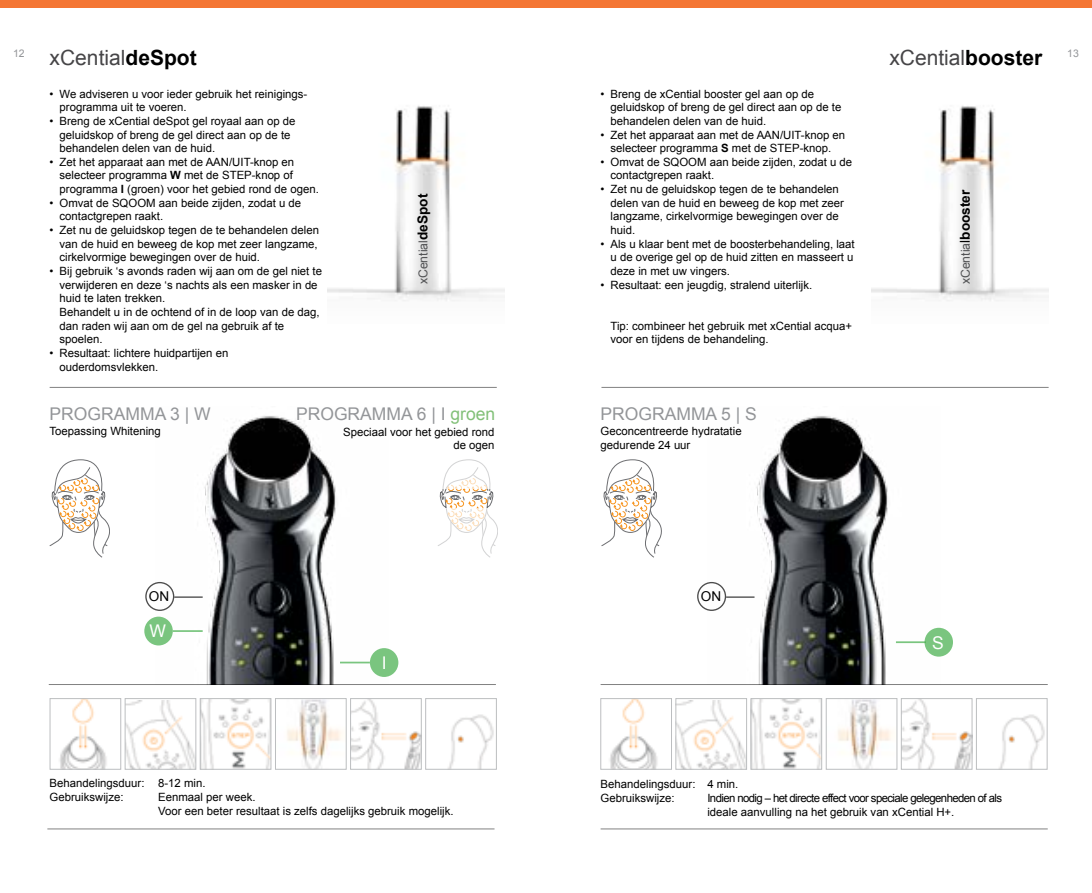
<style>
.page{position:relative;width:1092px;height:893px;background:#fff}
.page>*{position:absolute;margin:0;border:0;box-sizing:border-box;transform-origin:0 0}
.t1{font:21px "Arial";color:#464547}
.t2{font:17.5px "Arial";color:#939598}
.t3{font:17.5px "Arial";color:#fff}
.t4{font:13.47px "Arial";color:#000}
.t5{font:12.25px "Arial";color:#515254}
.t6{font:11.38px/13.7px "Arial";color:#000}
.t7{font:11.38px/13.7px "Arial";letter-spacing:-.055em;color:#000}
.t8{font:10.5px "Arial";color:#939598}
.s1{font-weight:700;color:#000}
.s2{font-weight:700}
.s3{font-weight:700;font-size:13.65px;color:#000}
.s4{font-size:13.65px;color:#000}
.s5{color:#82c078}
</style>
<div class="page">
<img style="left:156px;top:416px;width:233px;height:268px">
<hr style="left:49px;top:684px;width:447px;height:1px;background:#000">
<div style="left:146px;top:583px;width:28px;height:27px;background:#fff;border-radius:50%"></div>
<div style="left:145px;top:582px;width:29px;height:29px;border:1px solid #000;border-radius:50%"></div>
<hr style="left:174px;top:596px;width:29px;height:2px;background:#000">
<hr style="left:173px;top:630px;width:30px;height:2px;background:#41ad49">
<div style="left:144px;top:617px;width:29px;height:28px;background:#7ac57f;border-radius:50%"></div>
<hr style="left:47px;top:828px;width:447px;height:1px;background:#000">
<img style="left:59px;top:700px;width:48px;height:67px">
<div style="left:50px;top:698px;width:71px;height:71px;border:1px solid #bcbec0"></div>
<img style="left:127px;top:700px;width:67px;height:67px">
<div style="left:125px;top:698px;width:71px;height:71px;border:1px solid #bcbec0"></div>
<img style="left:202px;top:700px;width:67px;height:67px">
<div style="left:200px;top:698px;width:71px;height:71px;border:1px solid #bcbec0"></div>
<img style="left:287px;top:700px;width:55px;height:67px">
<div style="left:275px;top:698px;width:71px;height:71px;border:1px solid #bcbec0"></div>
<img style="left:449px;top:714px;width:45px;height:53px">
<div style="left:425px;top:698px;width:71px;height:71px;border:1px solid #bcbec0"></div>
<img style="left:352px;top:700px;width:67px;height:67px">
<div style="left:350px;top:698px;width:71px;height:71px;border:1px solid #bcbec0"></div>
<hr style="left:50px;top:387px;width:447px;height:1px;background:#000">
<svg style="left:50px;top:460px;width:60px;height:97px"></svg>
<svg style="left:439px;top:488px;width:55px;height:20px"></svg>
<hr style="left:340px;top:662px;width:30px;height:1px;background:#41ad49">
<div style="left:370px;top:648px;width:28px;height:29px;background:#7ac57f;border-radius:50%"></div>
<img style="left:707px;top:416px;width:233px;height:268px">
<hr style="left:600px;top:684px;width:447px;height:1px;background:#000">
<div style="left:697px;top:583px;width:28px;height:27px;background:#fff;border-radius:50%"></div>
<div style="left:697px;top:582px;width:29px;height:29px;border:1px solid #000;border-radius:50%"></div>
<hr style="left:726px;top:596px;width:28px;height:2px;background:#000">
<img style="left:610px;top:700px;width:48px;height:67px">
<div style="left:600px;top:698px;width:71px;height:71px;border:1px solid #bcbec0"></div>
<img style="left:677px;top:700px;width:67px;height:67px">
<div style="left:675px;top:698px;width:71px;height:71px;border:1px solid #bcbec0"></div>
<img style="left:752px;top:700px;width:67px;height:67px">
<div style="left:750px;top:698px;width:71px;height:71px;border:1px solid #bcbec0"></div>
<img style="left:838px;top:700px;width:54px;height:67px">
<div style="left:826px;top:698px;width:71px;height:71px;border:1px solid #bcbec0"></div>
<img style="left:1000px;top:714px;width:45px;height:53px">
<div style="left:976px;top:698px;width:71px;height:71px;border:1px solid #bcbec0"></div>
<img style="left:903px;top:700px;width:67px;height:67px">
<div style="left:901px;top:698px;width:71px;height:71px;border:1px solid #bcbec0"></div>
<hr style="left:601px;top:387px;width:447px;height:1px;background:#000">
<svg style="left:601px;top:460px;width:60px;height:97px"></svg>
<hr style="left:895px;top:641px;width:30px;height:2px;background:#41ad49">
<div style="left:924px;top:628px;width:28px;height:29px;background:#7ac57f;border-radius:50%"></div>
<img style="left:327px;top:105px;width:177px;height:196px">
<img style="left:871px;top:105px;width:177px;height:196px">
<hr style="left:600px;top:828px;width:447px;height:1px;background:#000">
<div style="left:0;top:0;width:1091px;height:7px;background:#f47634"></div>
<h1 class="t1" style="left:50px;top:44px;width:149px">xCential<span class="s1">deSpot</span></h1>
<h1 class="t1" style="left:889px;top:44px;width:154px">xCential<span class="s1">booster</span></h1>
<p class="t8" style="left:13px;top:47px;width:13px">12</p>
<p class="t8" style="left:1067px;top:47px;width:13px">13</p>
<p class="t6" style="left:60px;top:87px;width:249px;text-indent:-10px">• We adviseren u voor ieder gebruik het reinigings&shy;programma uit te voeren.</p>
<p class="t6" style="left:60px;top:114px;width:237px;text-indent:-10px">• Breng de xCential deSpot gel royaal aan op de geluidskop of breng de gel direct aan op de te behandelen delen van de huid.</p>
<p class="t6" style="left:60px;top:155px;width:261px;text-indent:-10px">• Zet het apparaat aan met de AAN/UIT-knop en selecteer programma <span class="s2">W</span> met de STEP-knop of programma <span class="s2">I</span> (groen) voor het gebied rond de ogen.</p>
<p class="t6" style="left:60px;top:196px;width:243px;text-indent:-10px">• Omvat de SQOOM aan beide zijden, zodat u de contactgrepen raakt.</p>
<p class="t6" style="left:60px;top:223px;width:261px;text-align:justify;text-indent:-10px">• Zet nu de geluidskop tegen de te behandelen delen van de huid en beweeg de kop met zeer langzame, cirkelvormige bewegingen over de huid.</p>
<p class="t6" style="left:60px;top:264px;width:264px;text-indent:-10px">• Bij gebruik ‘s avonds raden wij aan om de gel niet te verwijderen en deze ‘s nachts als een masker in de huid te laten trekken.<br>Behandelt u in de ochtend of in de loop van de dag, dan raden wij aan om de gel na gebruik af te spoelen.</p>
<p class="t6" style="left:60px;top:346px;width:170px;text-indent:-10px">• Resultaat: lichtere huidpartijen en ouderdomsvlekken.</p>
<p class="t6" style="left:610px;top:87px;width:232px;text-indent:-10px">• Breng de xCential booster gel aan op de geluidskop of breng de gel direct aan op de te behandelen delen van de huid.</p>
<p class="t6" style="left:600px;top:128px;width:246px;text-align:center">• Zet het apparaat aan met de AAN/UIT-knop en selecteer programma <span class="s2">S</span> met de STEP-knop.</p>
<p class="t6" style="left:610px;top:155px;width:243px;text-indent:-10px">• Omvat de SQOOM aan beide zijden, zodat u de contactgrepen raakt.</p>
<p class="t6" style="left:610px;top:182px;width:235px;text-indent:-10px">• Zet nu de geluidskop tegen de te behandelen delen van de huid en beweeg de kop met zeer langzame, cirkelvormige bewegingen over de huid.</p>
<p class="t6" style="left:610px;top:237px;width:246px;text-align:justify;text-indent:-10px">• Als u klaar bent met de boosterbehandeling, laat u de overige gel op de huid zitten en masseert u deze in met uw vingers.</p>
<p class="t6" style="left:600px;top:278px;width:213px">• Resultaat: een jeugdig, stralend uiterlijk.</p>
<p class="t6" style="left:610px;top:319px;width:243px">Tip: combineer het gebruik met xCential acqua+ voor en tijdens de behandeling.</p>
<p class="t5" style="left:415px;top:284px;width:92px;rotate:-90deg">xCential<span class="s3">deSpot</span></p>
<p class="t5" style="left:957px;top:284px;width:96px;rotate:-90deg">xCentia<span class="s4">l</span><span class="s3">booster</span></p>
<h2 class="t2" style="left:50px;top:402px;width:163px">PROGRAMMA 3 | W</h2>
<h2 class="t2" style="left:296px;top:402px;width:201px">PROGRAMMA 6 | I <span class="s5">groen</span></h2>
<h2 class="t2" style="left:600px;top:402px;width:158px">PROGRAMMA 5 | S</h2>
<p class="t6" style="left:50px;top:424px;width:113px">Toepassing Whitening</p>
<p class="t6" style="left:343px;top:425px;width:153px;text-align:right">Speciaal voor het gebied rond de ogen</p>
<p class="t6" style="left:600px;top:424px;width:142px">Geconcentreerde hydratatie gedurende 24 uur</p>
<p class="t4" style="left:149px;top:588px;width:22px">ON</p>
<h2 class="t3" style="left:150px;top:620px;width:18px">W</h2>
<p class="t4" style="left:700px;top:588px;width:22px">ON</p>
<h2 class="t3" style="left:932px;top:631px;width:13px">S</h2>
<h2 class="t3" style="left:382px;top:651px;width:6px">I</h2>
<p class="t6" style="left:50px;top:777px;width:157px">Behandelingsduur: 8-12 min.<br>Gebruikswijze:</p>
<p class="t6" style="left:158px;top:790px;width:297px">Eenmaal per week.<br>Voor een beter resultaat is zelfs dagelijks gebruik mogelijk.</p>
<p class="t6" style="left:600px;top:778px;width:139px">Behandelingsduur: 4 min.<br>Gebruikswijze:</p>
<p class="t7" style="left:707px;top:791px;width:296px">Indien nodig – het directe effect voor speciale gelegenheden of als ideale aanvulling na het gebruik van xCential H+.</p>
</div>
